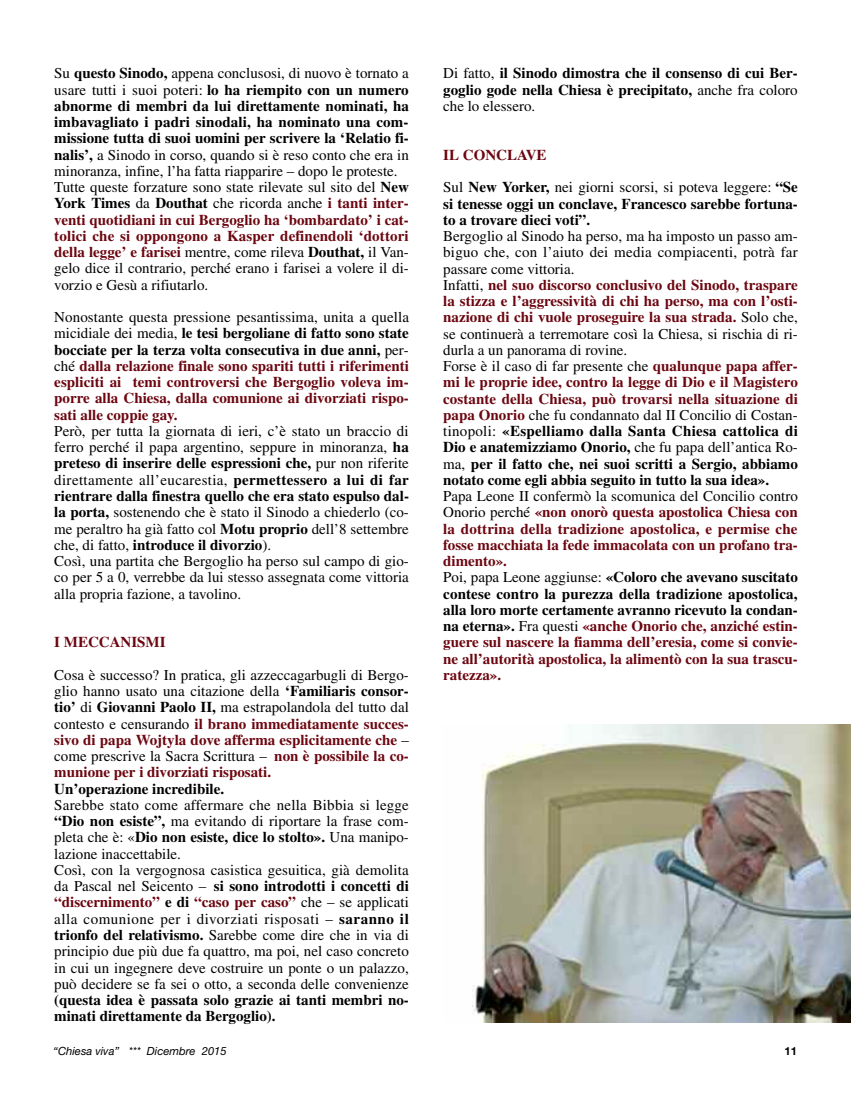
<style>
.page{position:relative;width:851px;height:1117px;background:#fff}
.page>*{position:absolute;margin:0;border:0;box-sizing:border-box;transform-origin:0 0}
.t1{font:15px/16.2px "Times LT Std";color:#000}
.t2{font:700 15px/16.2px "Times LT Std";color:#6c0610}
.t3{font:700 15px/16.2px "Times LT Std";color:#000}
.t4{font:italic 11.25px "Helvetica Neue";color:#000}
.t5{font:700 11.25px "Helvetica Neue";color:#000}
.s1{font-weight:700}
.s2{font-weight:700;color:#6c0610}
.s3{font-weight:400;color:#000}
.s4{color:#000}
.s5{font-weight:400}
</style>
<div class="page">
<img style="left:472px;top:724px;width:378px;height:297px">
<p class="t1" style="left:54px;top:67px;width:356px">Su <span class="s1">questo Sinodo,</span> appena conclusosi, di nuovo è tornato a usare tutti i suoi poteri: <span class="s1">lo ha riempito con un numero abnorme di membri da lui direttamente nominati, ha imbavagliato i padri sinodali, ha nominato una com&shy;missione tutta di suoi uomini per scrivere la ‘Relatio fi&shy;nalis’,</span> a Sinodo in corso, quando si è reso conto che era in minoranza, infine, l’ha fatta riapparire – dopo le proteste.<br>Tutte queste forzature sono state rilevate sul sito del <span class="s1">New York Times</span> da <span class="s1">Douthat</span> che ricorda anche <span class="s2">i tanti inter&shy;venti quotidiani in cui Bergoglio ha ‘bombardato’ i cat&shy;tolici che si oppongono a Kasper definendoli ‘dottori della legge’ e farisei</span> mentre, come rileva <span class="s1">Douthat,</span> il Van&shy;gelo dice il contrario, perché erano i farisei a volere il di&shy;vorzio e Gesù a rifiutarlo.</p>
<p class="t2" style="left:54px;top:310px;width:356px;text-align:justify"><span class="s3">Nonostante questa pressione pesantissima, unita a quella micidiale dei media,</span> <span class="s4">le tesi bergoliane di fatto sono state bocciate per la terza volta consecutiva in due anni,</span> <span class="s3">per&shy;ché</span> dalla relazione finale sono spariti tutti i riferimenti espliciti ai temi controversi che Bergoglio voleva im&shy;porre alla Chiesa, dalla comunione ai divorziati rispo&shy;sati alle coppie gay.</p>
<p class="t1" style="left:54px;top:424px;width:356px">Però, per tutta la giornata di ieri, c’è stato un braccio di ferro perché il papa argentino, seppure in minoranza, <span class="s1">ha preteso di inserire delle espressioni che,</span> pur non riferite direttamente all’eucarestia, <span class="s1">permettessero a lui di far rientrare dalla finestra quello che era stato espulso dal&shy;la porta,</span> sostenendo che è stato il Sinodo a chiederlo (co&shy;me peraltro ha già fatto col <span class="s1">Motu proprio</span> dell’8 settembre che, di fatto, <span class="s1">introduce il divorzio</span>).<br>Così, una partita che Bergoglio ha perso sul campo di gio&shy;co per 5 a 0, verrebbe da lui stesso assegnata come vittoria alla propria fazione, a tavolino.</p>
<p class="t2" style="left:54px;top:635px;width:113px">I MECCANISMI</p>
<p class="t1" style="left:54px;top:668px;width:356px;text-align:justify">Cosa è successo? In pratica, gli azzeccagarbugli di Bergo&shy;glio hanno usato una citazione della <span class="s1">‘Familiaris consor&shy;tio’</span> di <span class="s1">Giovanni Paolo II,</span> ma estrapolandola del tutto dal contesto e censurando <span class="s2">il brano immediatamente succes&shy;sivo di papa Wojtyla dove afferma esplicitamente che</span> – come prescrive la Sacra Scrittura – <span class="s2">non è possibile la co&shy;munione per i divorziati risposati.</span></p>
<p class="t3" style="left:54px;top:781px;width:171px">Un’operazione incredibile.</p>
<p class="t1" style="left:54px;top:798px;width:356px">Sarebbe stato come affermare che nella Bibbia si legge <span class="s1">“Dio non esiste”,</span> ma evitando di riportare la frase com&shy;pleta che è: «<span class="s1">Dio non esiste, dice lo stolto».</span> Una manipo&shy;lazione inaccettabile.<br>Così, con la vergognosa casistica gesuitica, già demolita da Pascal nel Seicento – <span class="s1">si sono introdotti i concetti di </span><span class="s2">“discernimento”</span> <span class="s1">e di</span> <span class="s2">“caso per caso”</span> che – se applicati alla comunione per i divorziati risposati – <span class="s1">saranno il trionfo del relativismo.</span> Sarebbe come dire che in via di principio due più due fa quattro, ma poi, nel caso concreto in cui un ingegnere deve costruire un ponte o un palazzo, può decidere se fa sei o otto, a seconda delle convenienze</p>
<p class="t3" style="left:54px;top:993px;width:356px">(questa idea è passata solo grazie ai tanti membri no&shy;minati direttamente da Bergoglio).</p>
<p class="t3" style="left:443px;top:67px;width:356px;text-align:justify"><span class="s5">Di fatto,</span> il Sinodo dimostra che il consenso di cui Ber&shy;goglio gode nella Chiesa è precipitato, <span class="s5">anche fra coloro che lo elessero.</span></p>
<p class="t1" style="left:443px;top:140px;width:356px;line-height:32.5px"><span class="s2">IL CONCLAVE<br></span>Sul <span class="s1">New Yorker,</span> nei giorni scorsi, si poteva leggere: <span class="s1">“Se</span></p>
<p class="t3" style="left:443px;top:197px;width:356px">si tenesse oggi un conclave, Francesco sarebbe fortuna&shy;to a trovare dieci voti”.</p>
<p class="t1" style="left:443px;top:229px;width:356px">Bergoglio al Sinodo ha perso, ma ha imposto un passo am&shy;biguo che, con l’aiuto dei media compiacenti, potrà far passare come vittoria.<br>Infatti, <span class="s2">nel suo discorso conclusivo del Sinodo, traspare la stizza e l’aggressività di chi ha perso, ma con l’osti&shy;nazione di chi vuole proseguire la sua strada.</span> Solo che, se continuerà a terremotare così la Chiesa, si rischia di ri&shy;durla a un panorama di rovine.<br>Forse è il caso di far presente che <span class="s2">qualunque papa affer&shy;mi le proprie idee, contro la legge di Dio e il Magistero costante della Chiesa, può trovarsi nella situazione di papa Onorio</span> che fu condannato dal II Concilio di Costan&shy;tinopoli: <span class="s1">«Espelliamo dalla Santa Chiesa cattolica di Dio e anatemizziamo Onorio,</span> che fu papa dell’antica Ro&shy;ma, <span class="s1">per il fatto che, nei suoi scritti a Sergio, abbiamo notato come egli abbia seguito in tutto la sua idea».</span></p>
<p class="t2" style="left:443px;top:489px;width:356px"><span class="s3">Papa Leone II confermò la scomunica del Concilio contro Onorio perché</span> «non onorò questa apostolica Chiesa con la dottrina della tradizione apostolica, e permise che fosse macchiata la fede immacolata con un profano tra&shy;dimento».<br><span class="s3">Poi, papa Leone aggiunse:</span> <span class="s4">«Coloro che avevano suscitato contese contro la purezza della tradizione apostolica, alla loro morte certamente avranno ricevuto la condan&shy;na eterna».</span> <span class="s3">Fra questi</span> «anche Onorio che, anziché estin&shy;guere sul nascere la fiamma dell’eresia, come si convie&shy;ne all’autorità apostolica, la alimentò con la sua trascu&shy;ratezza».</p>
<p class="t4" style="left:53px;top:1046px;width:175px">“Chiesa viva” *** Dicembre 2015</p>
<p class="t5" style="left:784px;top:1046px;width:14px">11</p>
</div>
